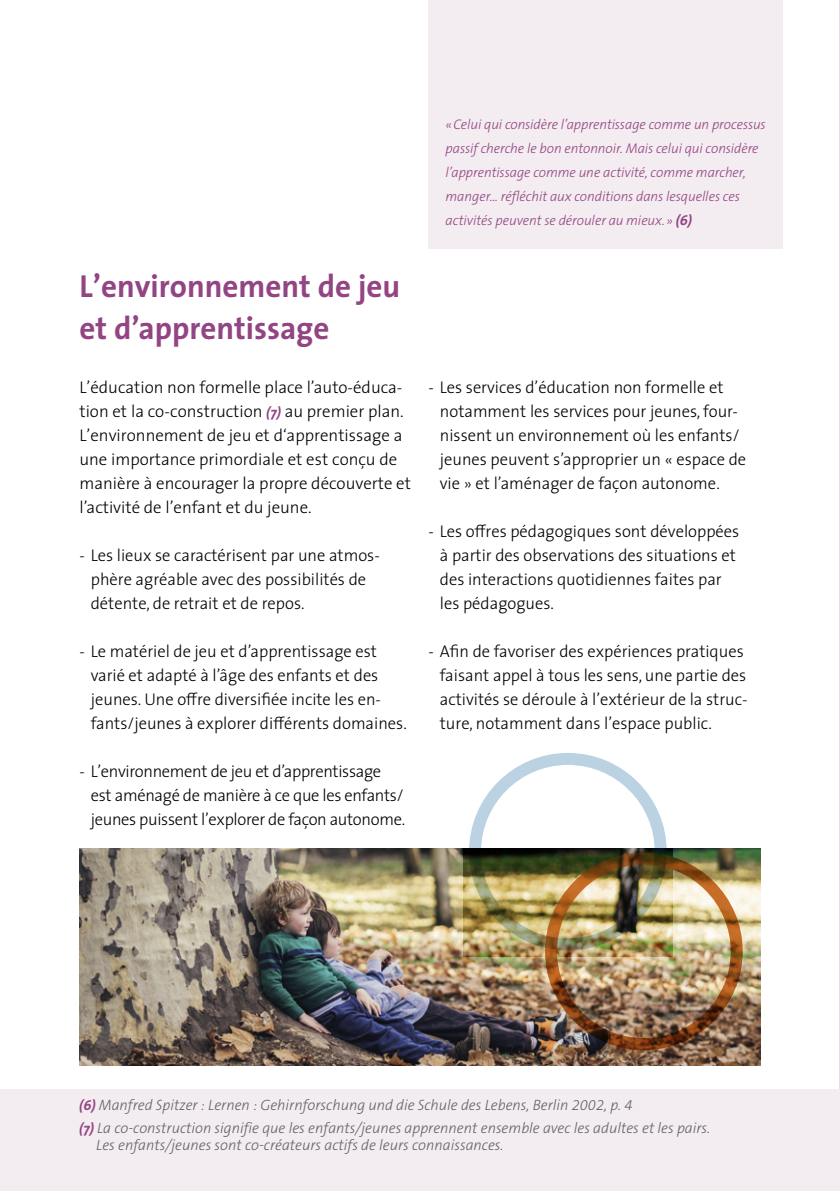
<style>
.page{position:relative;width:840px;height:1191px;background:#fff}
.page>*{position:absolute;margin:0;border:0;box-sizing:border-box;transform-origin:0 0}
.t1{font:700 32px/42px "The Sans";color:#924483}
.t2{font:300 17px/24px "The Sans";color:#000}
.t3{font:300 17px/24px "The Sans";letter-spacing:-.02em;color:#000}
.t4{font:italic 300 15px/22.6px "The Sans B3";color:#636363}
.t5{font:italic 300 14px/24px "The Sans";letter-spacing:-.005em;color:#924483}
.s1{font-weight:700;font-style:italic;font-size:14px;color:#924483}
.s2{font-weight:700}
.s3{font-family:"The Sans";font-weight:700;font-size:14px;color:#924483}
</style>
<div class="page">
<svg style="left:839px;top:0;width:1px;height:1191px"></svg>
<div style="left:0;top:1089px;width:839px;height:102px;background:#f3ecf0"></div>
<div style="left:428px;top:0;width:354px;height:249px;background:#f3ecf0"></div>
<img style="left:80px;top:849px;width:680px;height:216px">
<div style="left:544px;top:852px;width:198px;height:198px;border:12px solid #cb742e;border-radius:50%"></div>
<div style="left:469px;top:753px;width:197px;height:197px;border:12px solid #75a6c6;border-radius:50%"></div>
<h1 class="t1" style="left:79px;top:264px;width:322px">L’environnement de jeu et d’apprentissage</h1>
<p class="t2" style="left:79px;top:374px;width:333px">L’éducation non formelle place l’auto-éduca&shy;tion et la co-construction <span class="s1">(7)</span> au premier plan.<br>L’environnement de jeu et d‘apprentissage a une importance primordiale et est conçu de manière à encourager la propre découverte et l’activité de l’enfant et du jeune.</p>
<p class="t2" style="left:91px;top:542px;width:290px;text-indent:-11px">- Les lieux se caractérisent par une atmos&shy;phère agréable avec des possibilités de détente, de retrait et de repos.</p>
<p class="t2" style="left:91px;top:638px;width:317px;text-indent:-11px">- Le matériel de jeu et d’apprentissage est varié et adapté à l’âge des enfants et des jeunes. Une offre diversifiée incite les en&shy;fants/jeunes à explorer différents domaines.</p>
<p class="t3" style="left:91px;top:758px;width:316px;text-indent:-11px">- L’environnement de jeu et d’apprentissage est aménagé de manière à ce que les enfants/ jeunes puissent l’explorer de façon autonome.</p>
<p class="t5" style="left:445px;top:111px;width:321px">«Celui qui considère l’apprentissage comme un processus passif cherche le bon entonnoir. Mais celui qui considère l’apprentissage comme une activité, comme marcher, manger... réfléchit aux conditions dans lesquelles ces activités peuvent se dérouler au mieux.» <span class="s2">(6)</span></p>
<p class="t2" style="left:439px;top:374px;width:308px;text-indent:-11px">- Les services d’éducation non formelle et notamment les services pour jeunes, four&shy;nissent un environnement où les enfants/ jeunes peuvent s’approprier un « espace de vie » et l’aménager de façon autonome.</p>
<p class="t2" style="left:439px;top:518px;width:301px;text-indent:-11px">- Les offres pédagogiques sont développées à partir des observations des situations et des interactions quotidiennes faites par les pédagogues.</p>
<p class="t2" style="left:439px;top:638px;width:309px;text-indent:-11px">- Afin de favoriser des expériences pratiques faisant appel à tous les sens, une partie des activités se déroule à l’extérieur de la struc&shy;ture, notamment dans l’espace public.</p>
<p class="t4" style="left:79px;top:1094px;width:632px"><span class="s3">(6)</span> Manfred Spitzer : Lernen : Gehirnforschung und die Schule des Lebens, Berlin 2002, p. 4<br><span class="s3">(7)</span> La co-construction signifie que les enfants/jeunes apprennent ensemble avec les adultes et les pairs.</p>
<p class="t4" style="left:96px;top:1134px;width:408px">Les enfants/jeunes sont co-créateurs actifs de leurs connaissances.</p>
</div>
